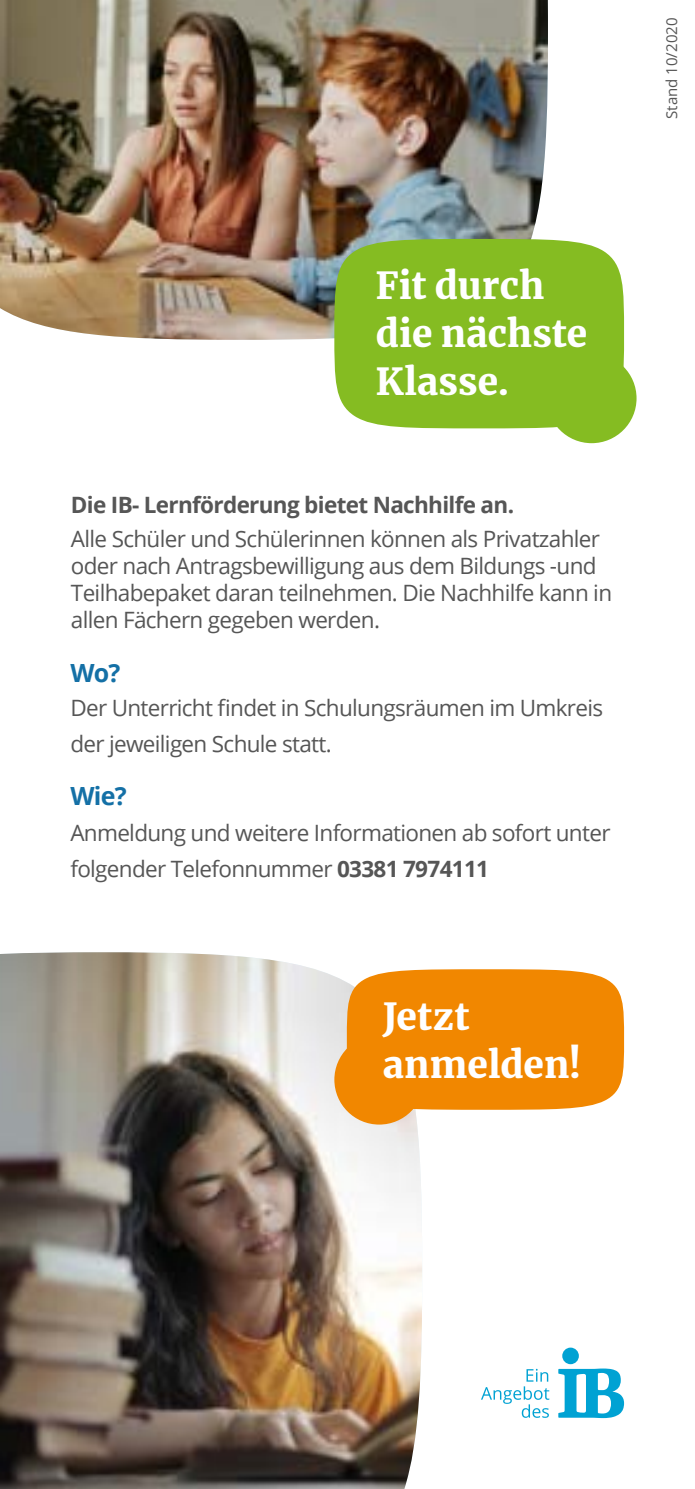
<style>
.page{position:relative;width:695px;height:1489px;background:#fff}
.page>*{position:absolute;margin:0;border:0;box-sizing:border-box;transform-origin:0 0}
.t1{font:900 36.75px/48px "Merriweather";letter-spacing:.005em;color:#fff}
.t2{font:700 25px "Open Sans";color:#1470a6}
.t3{font:22.5px/27px "Open Sans";letter-spacing:-.03em;color:#565656}
.t4{font:700 22.5px "Open Sans";letter-spacing:-.03em;color:#565656}
.t5{font:15px "Open Sans";color:#565656}
.s1{font-weight:700}
</style>
<div class="page">
<svg style="left:558px;top:1347px;width:66px;height:70px"></svg>
<svg style="left:481px;top:1368px;width:68px;height:49px"></svg>
<img style="left:0;top:0;width:548px;height:340px">
<img style="left:0;top:952px;width:422px;height:536px">
<div style="left:334px;top:239px;width:290px;height:189px;background:#85bc22"></div>
<div style="left:546px;top:353px;width:90px;height:90px;background:#85bc22;border-radius:50%"></div>
<div style="left:347px;top:969px;width:277px;height:140px;background:#f18700"></div>
<div style="left:334px;top:1034px;width:90px;height:90px;background:#f18700;border-radius:50%"></div>
<p class="t5" style="left:661px;top:119px;width:103px;rotate:-90deg">Stand 10/2020</p>
<h1 class="t1" style="left:376px;top:261px;width:213px">Fit durch die nächste<br>Klasse.</h1>
<p class="t4" style="left:71px;top:489px;width:444px">Die IB- Lernförderung bietet Nachhilfe an.</p>
<p class="t3" style="left:71px;top:525px;width:542px">Alle Schüler und Schülerinnen können als Privatzahler oder nach Antragsbewilligung aus dem Bildungs -und Teilhabepaket daran teilnehmen. Die Nachhilfe kann in allen Fächern gegeben werden.</p>
<p class="t2" style="left:70px;top:655px;width:52px">Wo?</p>
<p class="t3" style="left:70px;top:689px;width:534px;line-height:35.8px">Der Unterricht findet in Schulungsräumen im Umkreis der jeweiligen Schule statt.</p>
<p class="t2" style="left:70px;top:778px;width:58px">Wie?</p>
<p class="t3" style="left:70px;top:814px;width:541px;line-height:35.8px">Anmeldung und weitere Informationen ab sofort unter folgender Telefonnummer <span class="s1">03381 7974111</span></p>
<h1 class="t1" style="left:382px;top:991px;width:200px">Jetzt anmelden!</h1>
</div>
